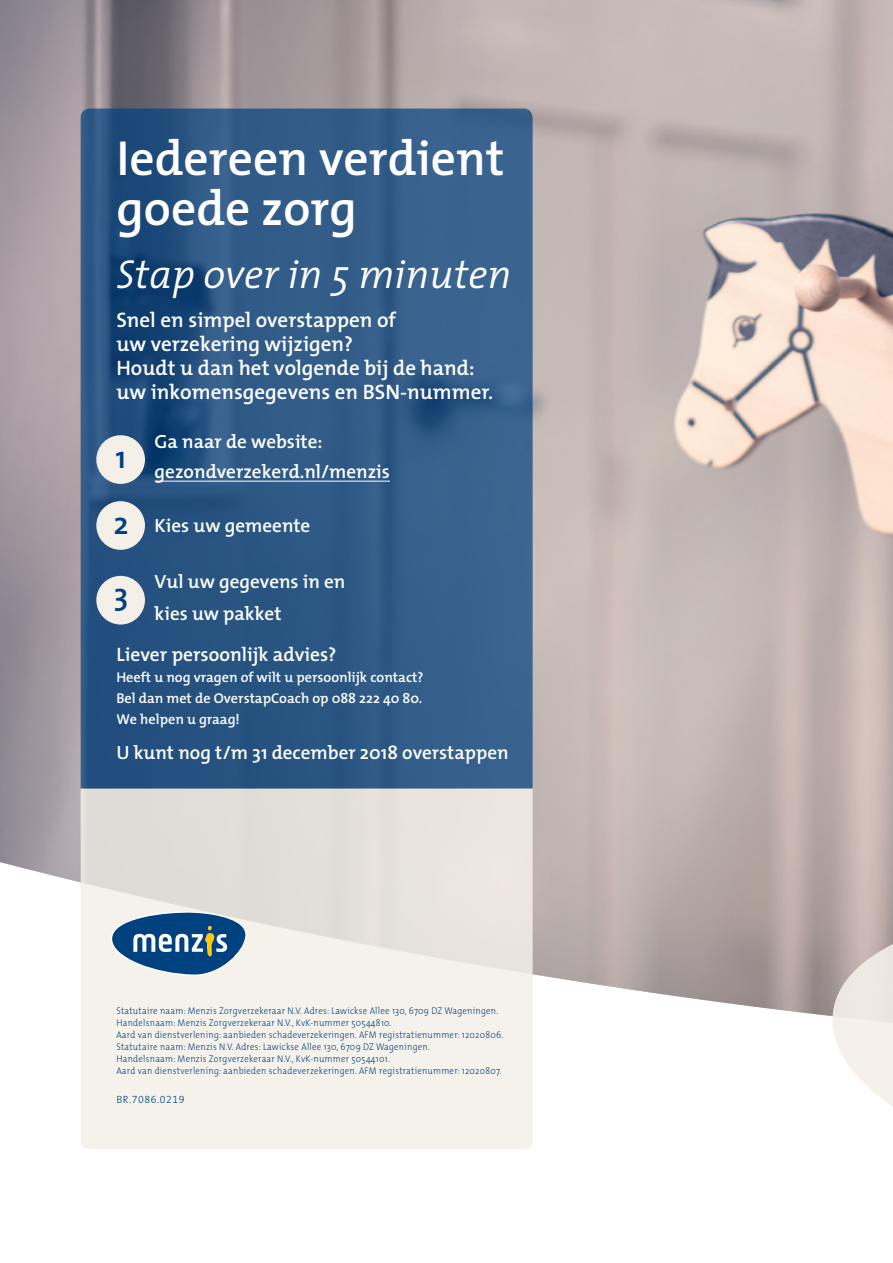
<style>
.page{position:relative;width:893px;height:1263px;background:#fff}
.page>*{position:absolute;margin:0;border:0;box-sizing:border-box;transform-origin:0 0}
.t1{font:600 49.5px/49.5px "The Mix";color:#fff}
.t2{font:italic 300 40.5px "The Mix";color:#fff}
.t3{font:600 31.5px/66px "The Mix";color:#004180}
.t4{font:600 21px/24px "The Mix";color:#fff}
.t5{font:600 19.5px "The Mix";color:#fff}
.t6{font:600 19.2px/29.7px "The Mix";color:#fff}
.t7{font:600 14.25px/21px "The Mix";color:#fff;text-align:justify}
.t8{font:10.5px "The Mix Light Expert";letter-spacing:.05em;color:#004180}
.t9{font:300 9.75px/12px "The Mix";letter-spacing:.03em;color:#004180;scale:.9 1}
.s1{font-family:"The Mix";font-weight:300}
</style>
<div class="page">
<img style="left:0;top:0;width:893px;height:1016px">
<svg style="left:832px;top:943px;width:61px;height:163px"></svg>
<svg style="left:81px;top:109px;width:452px;height:680px;background:#2e5885"></svg>
<svg style="left:81px;top:789px;width:452px;height:360px;background:#eeeae4"></svg>
<hr style="left:155px;top:481px;width:235px;height:1px;background:#fff">
<div style="left:96px;top:435px;width:49px;height:49px;background:#f4f0e8;border-radius:50%"></div>
<div style="left:96px;top:501px;width:49px;height:49px;background:#f4f0e8;border-radius:50%"></div>
<div style="left:96px;top:576px;width:49px;height:48px;background:#f4f0e8;border-radius:50%"></div>
<svg style="left:111px;top:910px;width:136px;height:66px;background:#6187a9"></svg>
<h1 class="t1" style="left:116px;top:133px;width:390px">Iedereen verdient goede zorg</h1>
<h2 class="t2" style="left:116px;top:241px;width:396px">Stap over in 5 minuten</h2>
<h3 class="t4" style="left:116px;top:307px;width:378px">Snel en simpel overstappen of<br>uw verzekering wijzigen?<br>Houdt u dan het volgende bij de hand: uw inkomensgegevens en BSN-nummer.</h3>
<h3 class="t6" style="left:155px;top:426px;width:237px">Ga naar de website: gezondverzekerd.nl/menzis</h3>
<h3 class="t6" style="left:155px;top:510px;width:157px">Kies uw gemeente</h3>
<h3 class="t6" style="left:155px;top:565px;width:192px;line-height:32px">Vul uw gegevens in en kies uw pakket</h3>
<h3 class="t5" style="left:116px;top:638px;width:222px">Liever persoonlijk advies?</h3>
<h3 class="t7" style="left:116px;top:666px;width:309px">Heeft u nog vragen of wilt u persoonlijk contact?<br>Bel dan met de OverstapCoach op 088 222 40 80.<br>We helpen u graag!</h3>
<h3 class="t6" style="left:116px;top:737px;width:394px">U kunt nog t/m 31 december 2018 overstappen</h3>
<h3 class="t3" style="left:113px;top:423px;width:17px">1<br>2</h3>
<h3 class="t3" style="left:114px;top:561px;width:16px">3</h3>
<p class="t9" style="left:116px;top:1004px;width:431px">Statutaire naam: Menzis Zorgverzekeraar N.V. Adres: Lawickse Allee 130, 6709 DZ Wageningen.<br>Handelsnaam: Menzis Zorgverzekeraar N.V., KvK-nummer 50544810.<br>Aard van dienstverlening: aanbieden schadeverzekeringen. AFM registratienummer: 12020806.<br>Statutaire naam: Menzis N.V. Adres: Lawickse Allee 130, 6709 DZ Wageningen.<br>Handelsnaam: Menzis Zorgverzekeraar N.V., KvK-nummer 50544101.<br>Aard van dienstverlening: aanbieden schadeverzekeringen. AFM registratienummer: 12020807.</p>
<p class="t8" style="left:116px;top:1091px;width:70px"><span class="s1">BR</span>.7086.0219</p>
</div>
